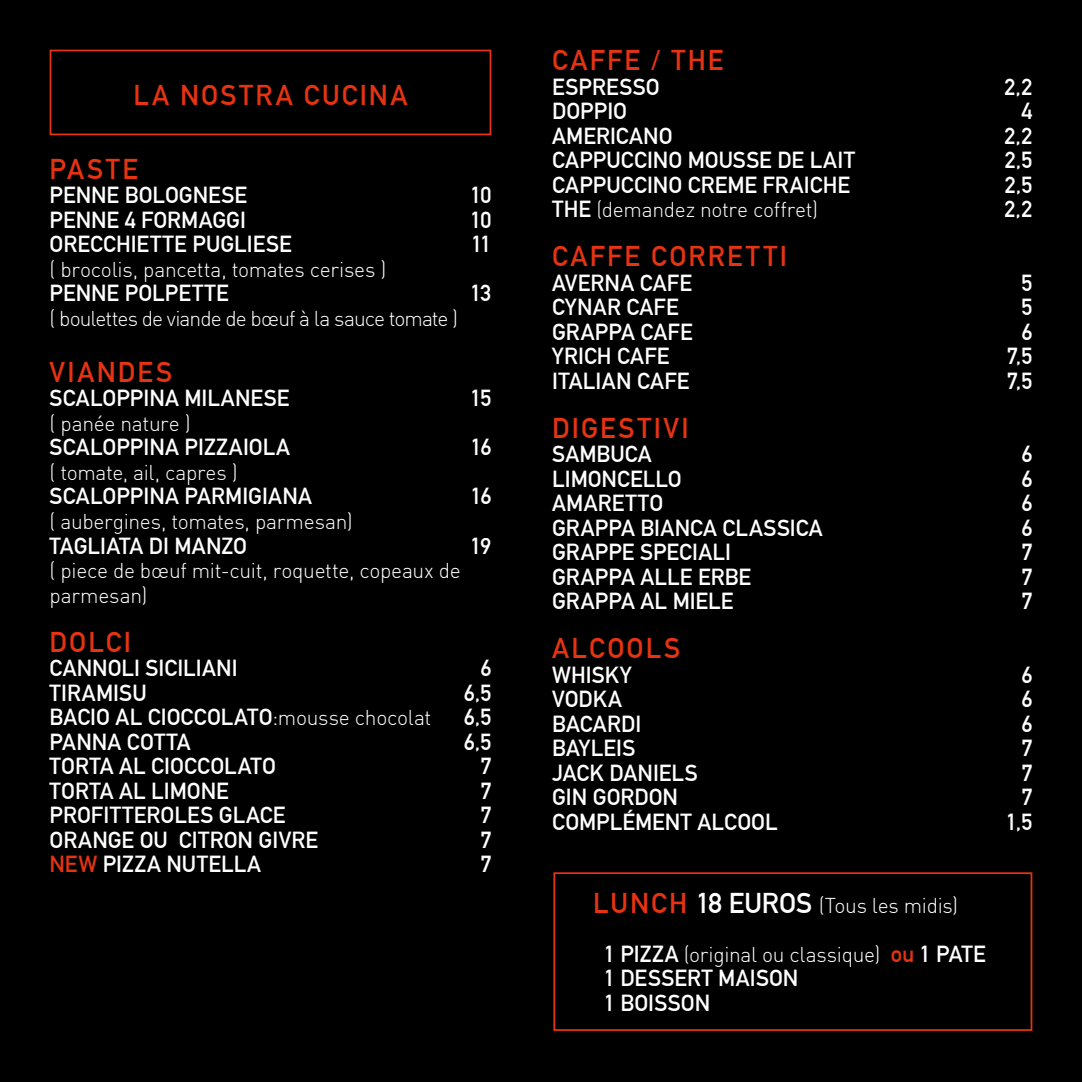
<style>
.page{position:relative;width:1082px;height:1082px;background:#fff}
.page>*{position:absolute;margin:0;border:0;box-sizing:border-box;transform-origin:0 0}
.t1{font:700 28px "DIN Alternate";letter-spacing:.085em;color:#e63312}
.t2{font:700 22.75px "DIN Alternate";letter-spacing:.005em;color:#fff}
.t3{font:300 21px/24.5px "DIN";letter-spacing:-.015em;color:#fff}
.t4{font:300 21px "DIN";letter-spacing:-.045em;color:#fff}
.s1{font-family:"DIN";font-weight:300;font-size:21px}
.s2{color:#e63312}
.s3{font-family:"DIN Alternate";font-weight:700;font-size:22.75px}
.s4{font-family:"DIN Alternate";font-weight:700;font-size:28px;color:#e63312}
.s5{font-family:"DIN Alternate";font-weight:700;font-size:28px}
.s6{font-family:"DIN Alternate";font-weight:700;font-size:22.75px;color:#e63312}
</style>
<div class="page">
<div style="left:0;top:0;width:1081px;height:1081px;background:#000"></div>
<div style="left:553px;top:872px;width:479px;height:158px;border:2px solid #e63312"></div>
<div style="left:50px;top:50px;width:441px;height:85px;border:2px solid #e63312"></div>
<p class="t1" style="left:133px;top:74px;width:276px">LA NOSTRA CUCINA</p>
<p class="t1" style="left:50px;top:148px;width:90px">PASTE</p>
<p class="t2" style="left:50px;top:178px;width:199px">PENNE BOLOGNESE</p>
<p class="t2" style="left:470px;top:178px;width:22px">10</p>
<p class="t2" style="left:50px;top:202px;width:198px">PENNE 4 FORMAGGI</p>
<p class="t2" style="left:470px;top:202px;width:22px">10</p>
<p class="t2" style="left:50px;top:227px;width:243px">ORECCHIETTE PUGLIESE</p>
<p class="t2" style="left:471px;top:227px;width:21px">11</p>
<p class="t3" style="left:50px;top:257px;width:338px">( brocolis, pancetta, tomates cerises )</p>
<p class="t2" style="left:50px;top:276px;width:181px">PENNE POLPETTE</p>
<p class="t2" style="left:470px;top:276px;width:22px">13</p>
<p class="t4" style="left:50px;top:305px;width:410px">( boulettes de viande de bœuf à la sauce tomate )</p>
<p class="t1" style="left:50px;top:351px;width:124px">VIANDES</p>
<p class="t2" style="left:50px;top:381px;width:241px">SCALOPPINA MILANESE</p>
<p class="t2" style="left:470px;top:381px;width:22px">15</p>
<p class="t3" style="left:50px;top:411px;width:143px">( panée nature )</p>
<p class="t2" style="left:50px;top:430px;width:242px">SCALOPPINA PIZZAIOLA</p>
<p class="t2" style="left:471px;top:430px;width:22px">16</p>
<p class="t3" style="left:50px;top:460px;width:190px">( tomate, ail, capres )</p>
<p class="t2" style="left:50px;top:479px;width:264px">SCALOPPINA PARMIGIANA</p>
<p class="t2" style="left:471px;top:479px;width:22px">16</p>
<p class="t3" style="left:50px;top:509px;width:305px">( aubergines, tomates, parmesan)</p>
<p class="t2" style="left:50px;top:528px;width:199px">TAGLIATA DI MANZO</p>
<p class="t2" style="left:470px;top:528px;width:22px">19</p>
<p class="t3" style="left:50px;top:558px;width:412px">( piece de bœuf mit-cuit, roquette, copeaux de parmesan)</p>
<p class="t1" style="left:50px;top:620px;width:83px">DOLCI</p>
<p class="t2" style="left:50px;top:650px;width:189px">CANNOLI SICILIANI</p>
<p class="t2" style="left:480px;top:650px;width:12px">6</p>
<p class="t2" style="left:50px;top:675px;width:99px">TIRAMISU</p>
<p class="t2" style="left:464px;top:675px;width:29px">6,5</p>
<p class="t2" style="left:50px;top:699px;width:383px">BACIO AL CIOCCOLATO<span class="s1">:mousse chocolat</span></p>
<p class="t2" style="left:464px;top:699px;width:29px">6,5</p>
<p class="t2" style="left:50px;top:724px;width:143px">PANNA COTTA</p>
<p class="t2" style="left:464px;top:724px;width:29px">6,5</p>
<p class="t2" style="left:50px;top:748px;width:228px">TORTA AL CIOCCOLATO</p>
<p class="t2" style="left:480px;top:748px;width:12px">7</p>
<p class="t2" style="left:50px;top:773px;width:181px">TORTA AL LIMONE</p>
<p class="t2" style="left:480px;top:773px;width:12px">7</p>
<p class="t2" style="left:50px;top:797px;width:237px">PROFITTEROLES GLACE</p>
<p class="t2" style="left:480px;top:797px;width:12px">7</p>
<p class="t2" style="left:50px;top:822px;width:270px">ORANGE OU CITRON GIVRE</p>
<p class="t2" style="left:480px;top:822px;width:12px">7</p>
<p class="t2" style="left:50px;top:846px;width:213px"><span class="s2">NEW</span> PIZZA NUTELLA</p>
<p class="t2" style="left:480px;top:846px;width:12px">7</p>
<p class="t1" style="left:552px;top:39px;width:173px">CAFFE / THE</p>
<p class="t2" style="left:552px;top:69px;width:109px">ESPRESSO</p>
<p class="t2" style="left:1004px;top:69px;width:29px">2,2</p>
<p class="t2" style="left:552px;top:94px;width:77px">DOPPIO</p>
<p class="t2" style="left:1021px;top:94px;width:12px">4</p>
<p class="t2" style="left:552px;top:118px;width:122px">AMERICANO</p>
<p class="t2" style="left:1004px;top:118px;width:29px">2,2</p>
<p class="t2" style="left:552px;top:143px;width:304px">CAPPUCCINO MOUSSE DE LAIT</p>
<p class="t2" style="left:1004px;top:143px;width:29px">2,5</p>
<p class="t2" style="left:552px;top:167px;width:299px">CAPPUCCINO CREME FRAICHE</p>
<p class="t2" style="left:1004px;top:167px;width:29px">2,5</p>
<p class="t3" style="left:552px;top:197px;width:267px"><span class="s3">THE</span> (demandez notre coffret)</p>
<p class="t2" style="left:1004px;top:192px;width:29px">2,2</p>
<p class="t1" style="left:552px;top:235px;width:236px">CAFFE CORRETTI</p>
<p class="t2" style="left:552px;top:265px;width:141px">AVERNA CAFE</p>
<p class="t2" style="left:1021px;top:265px;width:12px">5</p>
<p class="t2" style="left:552px;top:290px;width:128px">CYNAR CAFE</p>
<p class="t2" style="left:1021px;top:290px;width:12px">5</p>
<p class="t2" style="left:552px;top:314px;width:142px">GRAPPA CAFE</p>
<p class="t2" style="left:1021px;top:314px;width:12px">6</p>
<p class="t2" style="left:552px;top:339px;width:119px">YRICH CAFE</p>
<p class="t2" style="left:1006px;top:339px;width:27px">7,5</p>
<p class="t2" style="left:552px;top:363px;width:139px">ITALIAN CAFE</p>
<p class="t2" style="left:1006px;top:363px;width:27px">7,5</p>
<p class="t1" style="left:552px;top:406px;width:138px">DIGESTIVI</p>
<p class="t2" style="left:552px;top:437px;width:101px">SAMBUCA</p>
<p class="t2" style="left:1021px;top:437px;width:12px">6</p>
<p class="t2" style="left:552px;top:461px;width:131px">LIMONCELLO</p>
<p class="t2" style="left:1021px;top:461px;width:12px">6</p>
<p class="t2" style="left:552px;top:486px;width:113px">AMARETTO</p>
<p class="t2" style="left:1021px;top:486px;width:12px">6</p>
<p class="t2" style="left:552px;top:510px;width:272px">GRAPPA BIANCA CLASSICA</p>
<p class="t2" style="left:1021px;top:510px;width:12px">6</p>
<p class="t2" style="left:552px;top:535px;width:180px">GRAPPE SPECIALI</p>
<p class="t2" style="left:1021px;top:535px;width:12px">7</p>
<p class="t2" style="left:552px;top:559px;width:200px">GRAPPA ALLE ERBE</p>
<p class="t2" style="left:1021px;top:559px;width:12px">7</p>
<p class="t2" style="left:552px;top:584px;width:183px">GRAPPA AL MIELE</p>
<p class="t2" style="left:1021px;top:584px;width:12px">7</p>
<p class="t1" style="left:552px;top:627px;width:130px">ALCOOLS</p>
<p class="t2" style="left:552px;top:657px;width:81px">WHISKY</p>
<p class="t2" style="left:1021px;top:657px;width:12px">6</p>
<p class="t2" style="left:552px;top:682px;width:71px">VODKA</p>
<p class="t2" style="left:1021px;top:682px;width:12px">6</p>
<p class="t2" style="left:552px;top:706px;width:91px">BACARDI</p>
<p class="t2" style="left:1021px;top:706px;width:12px">6</p>
<p class="t2" style="left:552px;top:731px;width:85px">BAYLEIS</p>
<p class="t2" style="left:1021px;top:731px;width:12px">7</p>
<p class="t2" style="left:552px;top:755px;width:147px">JACK DANIELS</p>
<p class="t2" style="left:1021px;top:755px;width:12px">7</p>
<p class="t2" style="left:552px;top:780px;width:127px">GIN GORDON</p>
<p class="t2" style="left:1021px;top:780px;width:12px">7</p>
<p class="t2" style="left:552px;top:804px;width:227px">COMPLÉMENT ALCOOL</p>
<p class="t2" style="left:1006px;top:804px;width:28px">1,5</p>
<p class="t3" style="left:593px;top:892px;width:366px"><span class="s4">LUNCH</span> <span class="s5">18 EUROS</span> (Tous les midis)</p>
<p class="t3" style="left:604px;top:941px;width:383px"><span class="s3">1 PIZZA</span> (original ou classique) <span class="s6">ou</span> <span class="s3">1 PATE</span></p>
<p class="t2" style="left:604px;top:960px;width:196px">1 DESSERT MAISON</p>
<p class="t2" style="left:604px;top:985px;width:108px">1 BOISSON</p>
</div>
